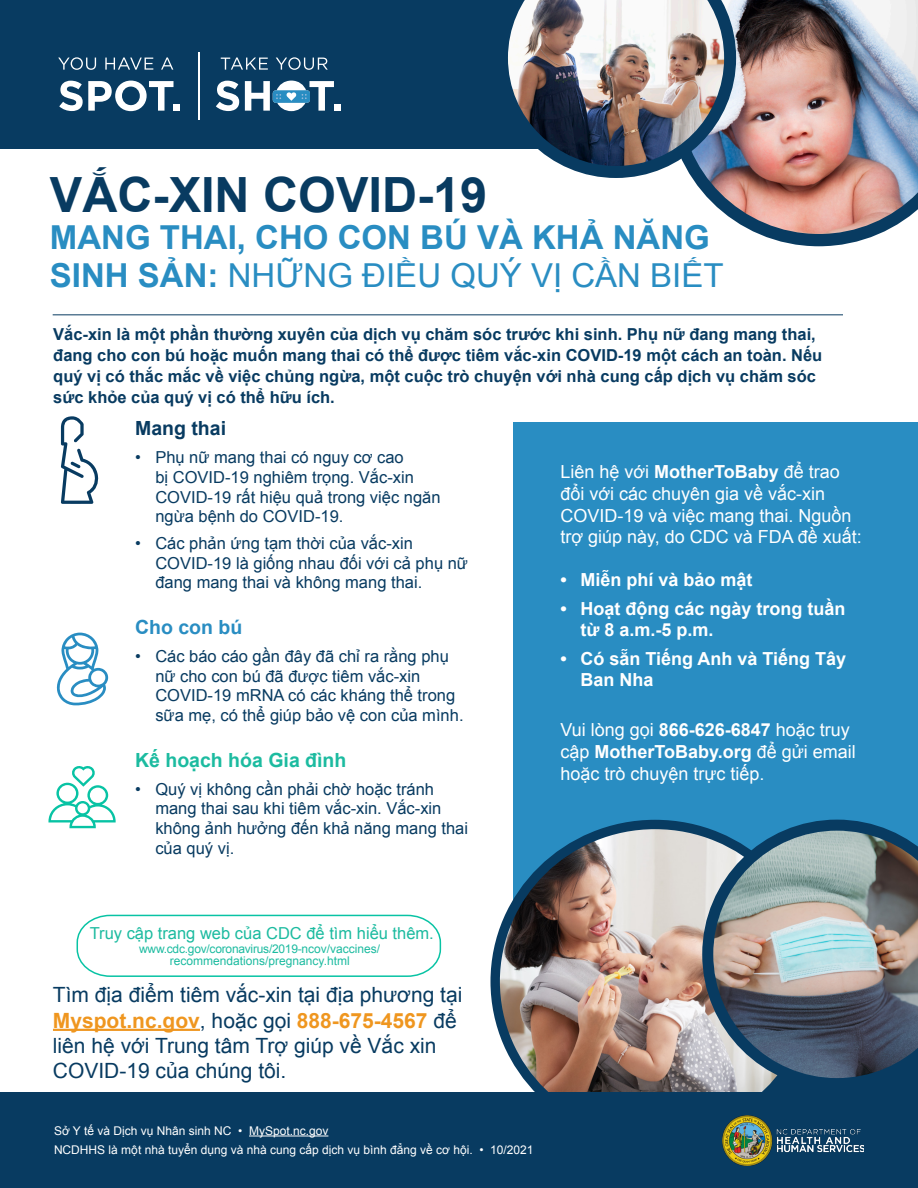
<style>
.page{position:relative;width:918px;height:1188px;background:#fff}
.page>*{position:absolute;margin:0;border:0;box-sizing:border-box;transform-origin:0 0}
.t1{font:700 48.6px "Arial";color:#083b61}
.t2{font:700 33px/37.5px "Arial";color:#298dc2}
.t3{font:21px/25.2px "Arial";color:#083b61}
.t4{font:700 19.5px "Arial";color:#1cbba0}
.t5{font:700 19.5px "Arial";color:#083b61}
.t6{font:700 19.5px "Arial";color:#298dc2}
.t7{font:18px/21.6px "Arial";color:#fff}
.t8{font:700 18px/21.6px "Arial";color:#fff}
.t9{font:16.5px/19.8px "Arial";color:#083b61}
.t10{font:700 16.5px/21px "Arial";color:#083b61}
.t11{font:16.5px "Arial";color:#1cbba0}
.Body{font:12px/19.5px "Arial";color:#fff}
.t12{font:12px/12px "Arial";color:#1cbba0;text-align:center}
.s1{font-weight:400}
.s2{font-weight:700}
.s3{font-weight:700;color:#ef961f}
</style>
<div class="page">
<div style="left:513px;top:423px;width:405px;height:513px;background:#298dc2"></div>
<img style="left:495px;top:828px;width:320px;height:265px">
<hr style="left:53px;top:1029px;width:147px;height:2px;background:#ef961f">
<div style="left:0;top:0;width:918px;height:148px;background:#083b61"></div>
<div style="left:0;top:1093px;width:918px;height:95px;background:#083b61"></div>
<hr style="left:249px;top:1136px;width:79px;height:1px;background:#fff">
<img style="left:723px;top:1116px;width:141px;height:49px">
<hr style="left:53px;top:314px;width:790px;height:1px;background:#083b61">
<img style="left:692px;top:0;width:226px;height:246px">
<img style="left:496px;top:0;width:240px;height:178px">
<img style="left:702px;top:820px;width:216px;height:269px">
<svg style="left:48px;top:766px;width:68px;height:62px"></svg>
<svg style="left:57px;top:633px;width:51px;height:73px"></svg>
<svg style="left:61px;top:416px;width:38px;height:88px"></svg>
<svg style="left:221px;top:57px;width:47px;height:13px"></svg>
<svg style="left:276px;top:57px;width:52px;height:13px"></svg>
<svg style="left:216px;top:81px;width:23px;height:30px"></svg>
<div style="left:334px;top:104px;width:7px;height:7px;background:#fff"></div>
<hr style="left:198px;top:52px;width:2px;height:67px;background:#fff">
<svg style="left:58px;top:57px;width:38px;height:13px"></svg>
<svg style="left:105px;top:57px;width:48px;height:13px"></svg>
<svg style="left:161px;top:57px;width:12px;height:13px"></svg>
<svg style="left:59px;top:81px;width:115px;height:30px"></svg>
<div style="left:173px;top:104px;width:7px;height:7px;background:#fff"></div>
<svg style="left:245px;top:81px;width:89px;height:30px"></svg>
<svg style="left:76px;top:914px;width:366px;height:63px"></svg>
<p class="t1" style="left:50px;top:163px;width:439px">VẮC-XIN COVID-19</p>
<p class="t2" style="left:50px;top:220px;width:675px">MANG THAI, CHO CON BÚ VÀ KHẢ NĂNG<br>SINH SẢN: <span class="s1">NHỮNG ĐIỀU QUÝ VỊ CẦN BIẾT</span></p>
<p class="t10" style="left:53px;top:324px;width:771px">Vắc-xin là một phần thường xuyên của dịch vụ chăm sóc trước khi sinh. Phụ nữ đang mang thai, đang cho con bú hoặc muốn mang thai có thể được tiêm vắc-xin COVID-19 một cách an toàn. Nếu quý vị có thắc mắc về việc chủng ngừa, một cuộc trò chuyện với nhà cung cấp dịch vụ chăm sóc sức khỏe của quý vị có thể hữu ích.</p>
<h2 class="t5" style="left:135px;top:415px;width:93px">Mang thai</h2>
<p class="t9" style="left:155px;top:447px;width:287px;text-indent:-20px">• Phụ nữ mang thai có nguy cơ cao<br>bị COVID-19 nghiêm trọng. Vắc-xin<br>COVID-19 rất hiệu quả trong việc ngăn ngừa bệnh do COVID-19.</p>
<p class="t9" style="left:155px;top:533px;width:314px;text-indent:-20px">• Các phản ứng tạm thời của vắc-xin<br>COVID-19 là giống nhau đối với cả phụ nữ đang mang thai và không mang thai.</p>
<h2 class="t6" style="left:135px;top:614px;width:109px">Cho con bú</h2>
<p class="t9" style="left:155px;top:646px;width:310px;text-indent:-20px">• Các báo cáo gần đây đã chỉ ra rằng phụ nữ cho con bú đã được tiêm vắc-xin COVID-19 mRNA có các kháng thể trong sữa mẹ, có thể giúp bảo vệ con của mình.</p>
<h2 class="t4" style="left:135px;top:747px;width:213px">Kế hoạch hóa Gia đình</h2>
<p class="t9" style="left:155px;top:779px;width:314px;text-indent:-20px">• Quý vị không cần phải chờ hoặc tránh mang thai sau khi tiêm vắc-xin. Vắc-xin không ảnh hưởng đến khả năng mang thai của quý vị.</p>
<p class="t7" style="left:560px;top:462px;width:303px">Liên hệ với <span class="s2">MotherToBaby</span> để trao đổi với các chuyên gia về vắc-xin<br>COVID-19 và việc mang thai. Nguồn trợ giúp này, do CDC và FDA đề xuất:</p>
<p class="t8" style="left:560px;top:570px;width:194px">• Miễn phí và bảo mật</p>
<p class="t8" style="left:581px;top:598px;width:267px;text-indent:-20px">• Hoạt động các ngày trong tuần từ 8 a.m.-5 p.m.</p>
<p class="t8" style="left:581px;top:648px;width:267px;text-indent:-20px">• Có sẵn Tiếng Anh và Tiếng Tây<br>Ban Nha</p>
<p class="t7" style="left:560px;top:719px;width:297px">Vui lòng gọi <span class="s2">866-626-6847</span> hoặc truy cập <span class="s2">MotherToBaby.org</span> để gửi email hoặc trò chuyện trực tiếp.</p>
<h2 class="t11" style="left:90px;top:922px;width:346px">Truy cập trang web của CDC để tìm hiểu thêm.</h2>
<h2 class="t12" style="left:139px;top:943px;width:243px">www.cdc.gov/coronavirus/2019-ncov/vaccines/ recommendations/pregnancy.html</h2>
<p class="t3" style="left:53px;top:983px;width:411px">Tìm địa điểm tiêm vắc-xin tại địa phương tại <span class="s3">Myspot.nc.gov</span>, hoặc gọi <span class="s3">888-675-4567</span> để liên hệ với Trung tâm Trợ giúp về Vắc xin COVID-19 của chúng tôi.</p>
<p class="Body" style="left:54px;top:1121px;width:481px">Sở Y tế và Dịch vụ Nhân sinh NC • MySpot.nc.gov<br>NCDHHS là một nhà tuyển dụng và nhà cung cấp dịch vụ bình đẳng về cơ hội. • 10/2021</p>
</div>
